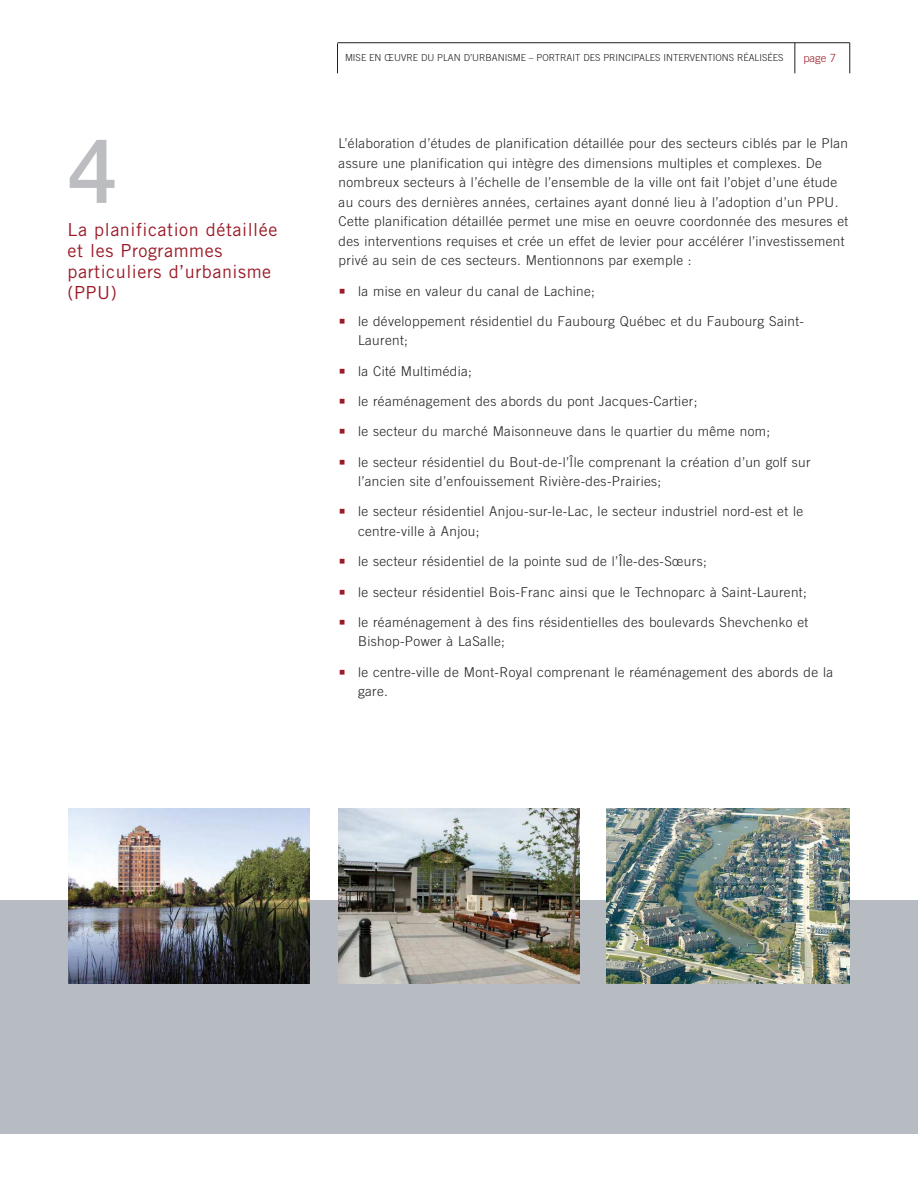
<style>
.page{position:relative;width:918px;height:1188px;background:#fff}
.page>*{position:absolute;margin:0;border:0;box-sizing:border-box;transform-origin:0 0}
.t1{font:500 90px "Helvetica Neue";color:#bbbdc0}
.t2{font:18px/21px "Trade Gothic";letter-spacing:.03em;color:#9a1a27}
.t3{font:300 13.5px/19.5px "Trade Gothic";letter-spacing:.03em;color:#231f20}
.t4{font:300 11.25px "Trade Gothic";color:#9a1a27}
.t5{font:300 9.6px "Trade Gothic";color:#231f20}
.s1{font-family:"Oblong";font-weight:700;font-size:25.5px;color:#9a1a27}
</style>
<div class="page">
<div style="left:0;top:900px;width:918px;height:234px;background:#b6bcc1"></div>
<img style="left:68px;top:808px;width:242px;height:175px">
<img style="left:606px;top:808px;width:244px;height:176px">
<img style="left:339px;top:808px;width:241px;height:175px">
<hr style="left:338px;top:42px;width:512px;height:1px;background:#231f20">
<hr style="left:337px;top:43px;width:1px;height:30px;background:#231f20">
<hr style="left:795px;top:43px;width:1px;height:30px;background:#231f20">
<hr style="left:850px;top:43px;width:1px;height:30px;background:#231f20">
<h1 class="t1" style="left:68px;top:139px;width:52px">4</h1>
<h2 class="t2" style="left:68px;top:221px;width:211px">La planification détaillée et les Programmes particuliers d’urbanisme (PPU)</h2>
<p class="t5" style="left:345px;top:54px;width:440px">MISE EN ŒUVRE DU PLAN D’URBANISME – PORTRAIT DES PRINCIPALES INTERVENTIONS RÉALISÉES</p>
<p class="t4" style="left:803px;top:54px;width:34px">page 7</p>
<p class="t3" style="left:339px;top:135px;width:511px">L’élaboration d’études de planification détaillée pour des secteurs ciblés par le Plan assure une planification qui intègre des dimensions multiples et complexes. De nombreux secteurs à l’échelle de l’ensemble de la ville ont fait l’objet d’une étude au cours des dernières années, certaines ayant donné lieu à l’adoption d’un PPU.<br>Cette planification détaillée permet une mise en oeuvre coordonnée des mesures et des interventions requises et crée un effet de levier pour accélérer l’investissement privé au sein de ces secteurs. Mentionnons par exemple :</p>
<p class="t3" style="left:339px;top:282px;width:258px"><span class="s1">•</span> la mise en valeur du canal de Lachine;</p>
<p class="t3" style="left:358px;top:313px;width:447px;text-indent:-19px"><span class="s1">•</span> le développement résidentiel du Faubourg Québec et du Faubourg Saint-<br>Laurent;</p>
<p class="t3" style="left:339px;top:362px;width:135px"><span class="s1">•</span> la Cité Multimédia;</p>
<p class="t3" style="left:339px;top:393px;width:360px"><span class="s1">•</span> le réaménagement des abords du pont Jacques-Cartier;</p>
<p class="t3" style="left:339px;top:423px;width:433px"><span class="s1">•</span> le secteur du marché Maisonneuve dans le quartier du même nom;</p>
<p class="t3" style="left:358px;top:453px;width:454px;text-indent:-19px"><span class="s1">•</span> le secteur résidentiel du Bout-de-l’Île comprenant la création d’un golf sur l’ancien site d’enfouissement Rivière-des-Prairies;</p>
<p class="t3" style="left:358px;top:503px;width:447px;text-indent:-19px"><span class="s1">•</span> le secteur résidentiel Anjou-sur-le-Lac, le secteur industriel nord-est et le centre-ville à Anjou;</p>
<p class="t3" style="left:339px;top:553px;width:370px"><span class="s1">•</span> le secteur résidentiel de la pointe sud de l’Île-des-Sœurs;</p>
<p class="t3" style="left:339px;top:583px;width:470px"><span class="s1">•</span> le secteur résidentiel Bois-Franc ainsi que le Technoparc à Saint-Laurent;</p>
<p class="t3" style="left:358px;top:613px;width:452px;text-indent:-19px"><span class="s1">•</span> le réaménagement à des fins résidentielles des boulevards Shevchenko et<br>Bishop-Power à LaSalle;</p>
<p class="t3" style="left:358px;top:663px;width:477px;text-indent:-19px"><span class="s1">•</span> le centre-ville de Mont-Royal comprenant le réaménagement des abords de la gare.</p>
</div>
